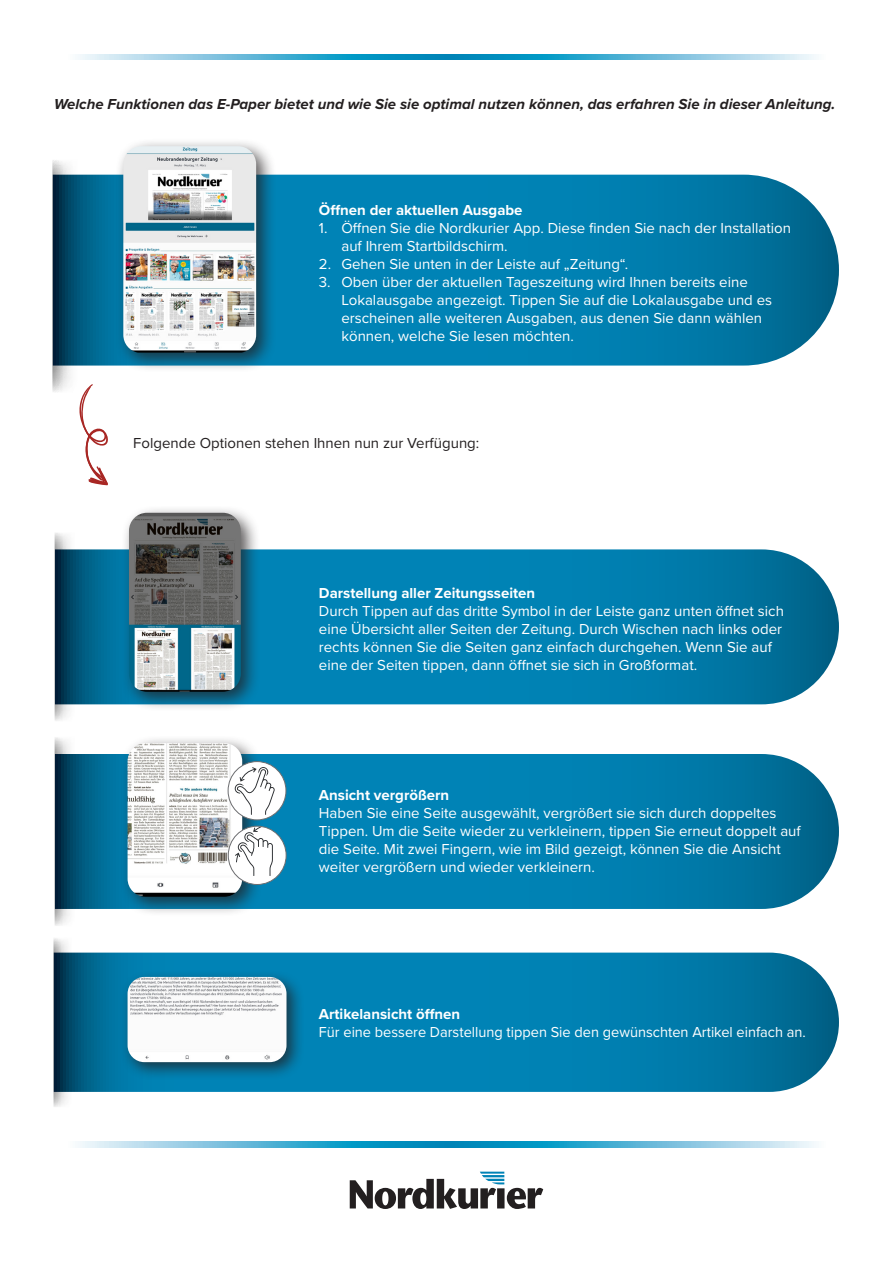
<style>
.page{position:relative;width:893px;height:1263px;background:#fff}
.page>*{position:absolute;margin:0;border:0;box-sizing:border-box;transform-origin:0 0}
.t1{font:15px/18px "Proxima Nova";color:#fff}
.t2{font:italic 700 15px "Proxima Nova";color:#231f20}
.t3{font:700 15px "Proxima Nova";color:#fff}
.t4{font:15px "Proxima Nova";color:#231f20}
</style>
<div class="page">
<svg style="left:350px;top:1172px;width:193px;height:37px"></svg>
<svg style="left:78px;top:54px;width:738px;height:5px;background:#5cb6d6"></svg>
<svg style="left:78px;top:1142px;width:738px;height:5px;background:#5cb6d6"></svg>
<img style="left:52px;top:160px;width:25px;height:232px">
<svg style="left:53px;top:175px;width:786px;height:191px;background:#087dab"></svg>
<div style="left:115px;top:138px;width:161px;height:235px;background:#231f20;opacity:.75"></div>
<img style="left:123px;top:146px;width:133px;height:207px">
<svg style="left:79px;top:384px;width:29px;height:101px"></svg>
<img style="left:54px;top:739px;width:1px;height:133px">
<img style="left:55px;top:737px;width:15px;height:189px">
<svg style="left:55px;top:754px;width:784px;height:155px;background:#077caa"></svg>
<div style="left:119px;top:735px;width:143px;height:182px;background:#231f20;opacity:.75"></div>
<img style="left:128px;top:743px;width:114px;height:154px">
<div style="left:228px;top:826px;width:58px;height:58px;background:#fff;border-radius:50%"></div>
<svg style="left:235px;top:826px;width:38px;height:50px"></svg>
<svg style="left:228px;top:761px;width:58px;height:59px"></svg>
<div style="left:228px;top:761px;width:58px;height:59px;border:1px solid #6c6d70;border-radius:50%"></div>
<svg style="left:235px;top:767px;width:40px;height:48px"></svg>
<div style="left:228px;top:826px;width:58px;height:59px;border:1px solid #6c6d70;border-radius:50%"></div>
<img style="left:54px;top:534px;width:1px;height:133px">
<img style="left:55px;top:533px;width:20px;height:188px">
<svg style="left:55px;top:549px;width:784px;height:155px;background:#067caa"></svg>
<div style="left:121px;top:504px;width:140px;height:208px;background:#231f20;opacity:.75"></div>
<img style="left:129px;top:513px;width:112px;height:179px">
<img style="left:53px;top:939px;width:1px;height:120px">
<img style="left:54px;top:938px;width:14px;height:169px">
<svg style="left:54px;top:952px;width:785px;height:140px;background:#077daa"></svg>
<div style="left:120px;top:969px;width:185px;height:112px;background:#231f20;opacity:.75"></div>
<img style="left:128px;top:977px;width:158px;height:85px">
<p class="t2" style="left:54px;top:93px;width:783px">Welche Funktionen das E-Paper bietet und wie Sie sie optimal nutzen können, das erfahren Sie in dieser Anleitung.</p>
<p class="t3" style="left:319px;top:199px;width:205px">Öffnen der aktuellen Ausgabe</p>
<p class="t1" style="left:319px;top:218px;width:474px">1. Öffnen Sie die Nordkurier App. Diese finden Sie nach der Installation</p>
<p class="t1" style="left:341px;top:236px;width:168px">auf Ihrem Startbildschirm.</p>
<p class="t1" style="left:319px;top:254px;width:311px">2. Gehen Sie unten in der Leiste auf „Zeitung“.</p>
<p class="t1" style="left:319px;top:272px;width:430px">3. Oben über der aktuellen Tageszeitung wird Ihnen bereits eine</p>
<p class="t1" style="left:341px;top:290px;width:432px">Lokalausgabe angezeigt. Tippen Sie auf die Lokalausgabe und es</p>
<p class="t1" style="left:341px;top:308px;width:422px">erscheinen alle weiteren Ausgaben, aus denen Sie dann wählen</p>
<p class="t1" style="left:341px;top:326px;width:234px">können, welche Sie lesen möchten.</p>
<p class="t4" style="left:133px;top:432px;width:348px">Folgende Optionen stehen Ihnen nun zur Verfügung:</p>
<p class="t3" style="left:319px;top:582px;width:218px">Darstellung aller Zeitungsseiten</p>
<p class="t1" style="left:319px;top:602px;width:466px">Durch Tippen auf das dritte Symbol in der Leiste ganz unten öffnet sich</p>
<p class="t1" style="left:319px;top:620px;width:465px">eine Übersicht aller Seiten der Zeitung. Durch Wischen nach links oder rechts können Sie die Seiten ganz einfach durchgehen. Wenn Sie auf</p>
<p class="t1" style="left:319px;top:656px;width:380px">eine der Seiten tippen, dann öffnet sie sich in Großformat.</p>
<p class="t3" style="left:319px;top:784px;width:132px">Ansicht vergrößern</p>
<p class="t1" style="left:319px;top:804px;width:459px">Haben Sie eine Seite ausgewählt, vergrößert sie sich durch doppeltes</p>
<p class="t1" style="left:319px;top:822px;width:483px">Tippen. Um die Seite wieder zu verkleinern, tippen Sie erneut doppelt auf</p>
<p class="t1" style="left:319px;top:840px;width:463px">die Seite. Mit zwei Fingern, wie im Bild gezeigt, können Sie die Ansicht</p>
<p class="t1" style="left:319px;top:858px;width:278px">weiter vergrößern und wieder verkleinern.</p>
<p class="t3" style="left:319px;top:1003px;width:143px">Artikelansicht öffnen</p>
<p class="t1" style="left:319px;top:1023px;width:488px">Für eine bessere Darstellung tippen Sie den gewünschten Artikel einfach an.</p>
</div>
